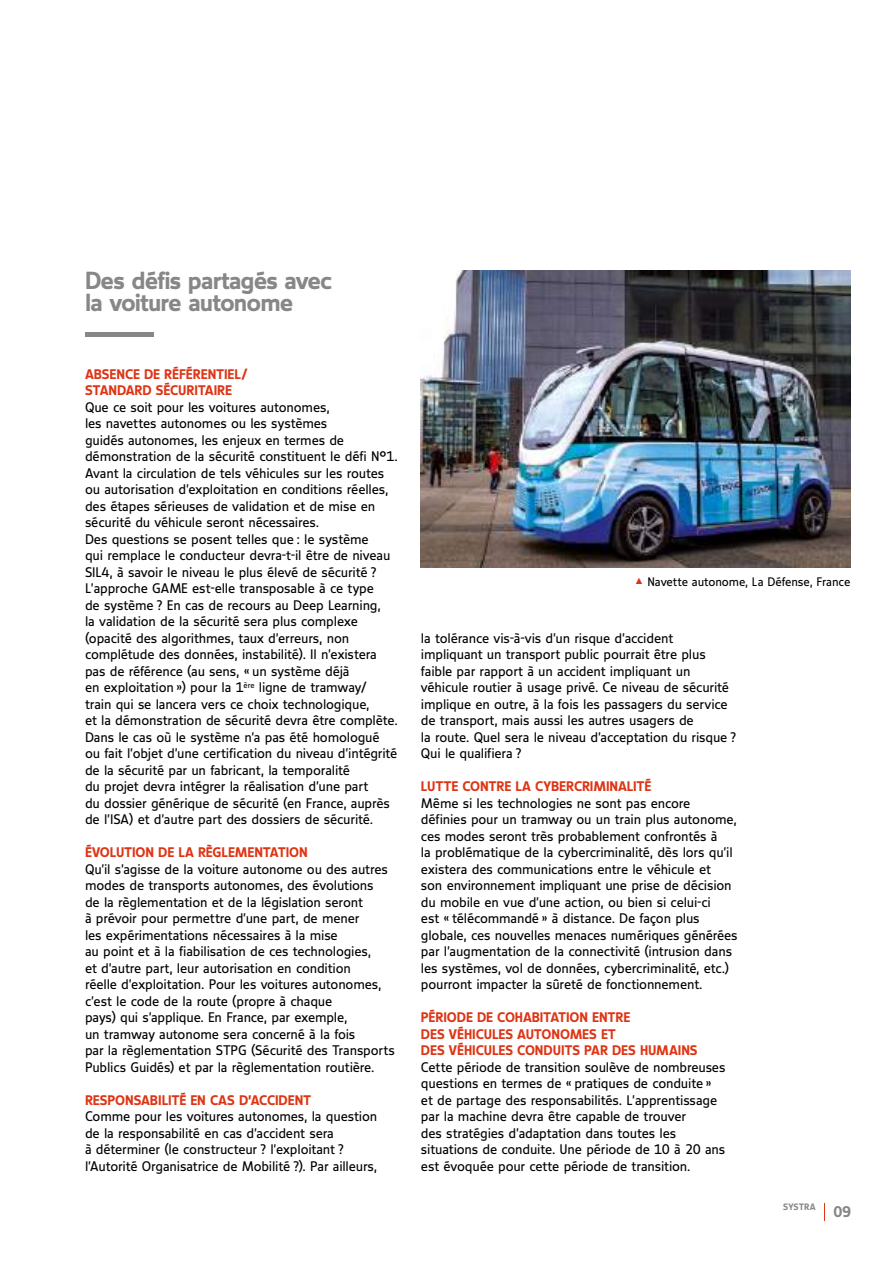
<style>
.page{position:relative;width:893px;height:1263px;background:#fff}
.page>*{position:absolute;margin:0;border:0;box-sizing:border-box;transform-origin:0 0}
.t1{font:24px/22.5px "Speech Bold Tf";letter-spacing:-.035em;color:#878787}
.t2{font:15px "Speech Bold Tf";color:#878787}
.t3{font:13.5px/16.5px "Speech Book Tf";letter-spacing:-.015em;color:#000}
.t4{font:13.5px/16.5px "Speech Bold Tf";letter-spacing:-.01em;color:#de3414}
.t5{font:12px "Speech Book Tf";letter-spacing:-.01em;color:#000}
.t6{font:9px "Speech Bold Tf";letter-spacing:-.005em;color:#878787}
.s1{font-family:"The Sans Veolia W5 Pla";font-size:9px;color:#de3414}
</style>
<div class="page">
<img style="left:421px;top:270px;width:429px;height:298px">
<hr style="left:85px;top:332px;width:68px;height:4px;background:#878787">
<svg style="left:824px;top:1203px;width:1px;height:17px"></svg>
<h1 class="t1" style="left:85px;top:269px;width:249px">Des défis partagés avec la voiture autonome</h1>
<p class="t4" style="left:85px;top:365px;width:164px">ABSENCE DE RÉFÉRENTIEL/<br>STANDARD SÉCURITAIRE</p>
<p class="t3" style="left:85px;top:398px;width:314px">Que ce soit pour les voitures autonomes,<br>les navettes autonomes ou les systèmes<br>guidés autonomes, les enjeux en termes de démonstration de la sécurité constituent le défi N°1.<br>Avant la circulation de tels véhicules sur les routes ou autorisation d’exploitation en conditions réelles, des étapes sérieuses de validation et de mise en sécurité du véhicule seront nécessaires.<br>Des questions se posent telles que : le système<br>qui remplace le conducteur devra-t-il être de niveau SIL4, à savoir le niveau le plus élevé de sécurité ?<br>L’approche GAME est-elle transposable à ce type<br>de système ? En cas de recours au Deep Learning,<br>la validation de la sécurité sera plus complexe (opacité des algorithmes, taux d’erreurs, non complétude des données, instabilité). Il n’existera pas de référence (au sens, « un système déjà<br>en exploitation ») pour la 1<sup>ère</sup> ligne de tramway/<br>train qui se lancera vers ce choix technologique,<br>et la démonstration de sécurité devra être complète.<br>Dans le cas où le système n’a pas été homologué ou fait l’objet d’une certification du niveau d’intégrité de la sécurité par un fabricant, la temporalité<br>du projet devra intégrer la réalisation d’une part<br>du dossier générique de sécurité (en France, auprès de l’ISA) et d’autre part des dossiers de sécurité.</p>
<p class="t4" style="left:85px;top:844px;width:224px">ÉVOLUTION DE LA RÈGLEMENTATION</p>
<p class="t3" style="left:85px;top:860px;width:311px">Qu’il s’agisse de la voiture autonome ou des autres modes de transports autonomes, des évolutions<br>de la règlementation et de la législation seront<br>à prévoir pour permettre d’une part, de mener<br>les expérimentations nécessaires à la mise<br>au point et à la fiabilisation de ces technologies,<br>et d’autre part, leur autorisation en condition<br>réelle d’exploitation. Pour les voitures autonomes, c’est le code de la route (propre à chaque<br>pays) qui s’applique. En France, par exemple,<br>un tramway autonome sera concerné à la fois<br>par la règlementation STPG (Sécurité des Transports Publics Guidés) et par la règlementation routière.</p>
<p class="t4" style="left:85px;top:1091px;width:228px">RESPONSABILITÉ EN CAS D’ACCIDENT</p>
<p class="t3" style="left:85px;top:1108px;width:294px">Comme pour les voitures autonomes, la question de la responsabilité en cas d’accident sera<br>à déterminer (le constructeur ? l’exploitant ? l’Autorité Organisatrice de Mobilité ?). Par ailleurs,</p>
<p class="t5" style="left:635px;top:574px;width:217px"><span class="s1">▲</span> Navette autonome, La Défense, France</p>
<p class="t3" style="left:421px;top:629px;width:317px">la tolérance vis-à-vis d’un risque d’accident impliquant un transport public pourrait être plus faible par rapport à un accident impliquant un véhicule routier à usage privé. Ce niveau de sécurité implique en outre, à la fois les passagers du service de transport, mais aussi les autres usagers de<br>la route. Quel sera le niveau d’acceptation du risque ?<br>Qui le qualifiera ?</p>
<p class="t4" style="left:421px;top:778px;width:232px">LUTTE CONTRE LA CYBERCRIMINALITÉ</p>
<p class="t3" style="left:421px;top:794px;width:318px">Même si les technologies ne sont pas encore définies pour un tramway ou un train plus autonome, ces modes seront très probablement confrontés à<br>la problématique de la cybercriminalité, dès lors qu’il existera des communications entre le véhicule et<br>son environnement impliquant une prise de décision du mobile en vue d’une action, ou bien si celui-ci<br>est « télécommandé » à distance. De façon plus globale, ces nouvelles menaces numériques générées par l’augmentation de la connectivité (intrusion dans les systèmes, vol de données, cybercriminalité, etc.) pourront impacter la sûreté de fonctionnement.</p>
<p class="t4" style="left:421px;top:1009px;width:278px">PÉRIODE DE COHABITATION ENTRE<br>DES VÉHICULES AUTONOMES ET<br>DES VÉHICULES CONDUITS PAR DES HUMAINS</p>
<p class="t3" style="left:421px;top:1058px;width:306px">Cette période de transition soulève de nombreuses questions en termes de « pratiques de conduite » et de partage des responsabilités. L’apprentissage par la machine devra être capable de trouver<br>des stratégies d’adaptation dans toutes les situations de conduite. Une période de 10 à 20 ans est évoquée pour cette période de transition.</p>
<p class="t6" style="left:783px;top:1202px;width:34px">SYSTRA</p>
<p class="t2" style="left:833px;top:1203px;width:19px">09</p>
</div>
